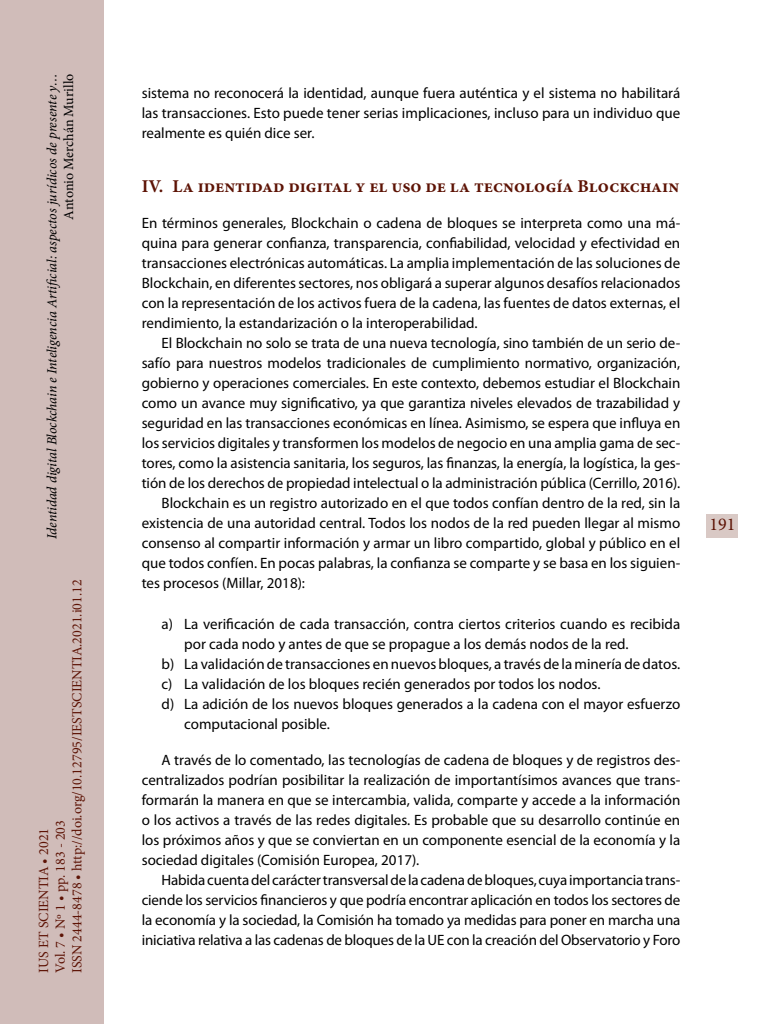
<style>
.page{position:relative;width:768px;height:1024px;background:#fff}
.page>*{position:absolute;margin:0;border:0;box-sizing:border-box;transform-origin:0 0}
._40_Enunciado{font:700 18px "Minion Pro";color:#5d1305}
.t1{font:18px "Minion Pro";color:#5d1305}
._00_bsc{font:15px/20px "Myriad Pro";color:#000;text-align:justify}
._00_bsc_Sin{font:15px/20px "Myriad Pro";color:#000;text-align:justify}
._00_bsc_esp{font:15px/20px "Myriad Pro";color:#000;text-align:justify}
.t2{font:14px/16.8px "Minion Pro";color:#5d1305}
.t3{font:italic 14px "Minion Pro";letter-spacing:-.01em;color:#000}
.t4{font:14px "Minion Pro";letter-spacing:-.005em;color:#000}
</style>
<div class="page">
<div style="left:0;top:0;width:103px;height:1024px;background:#d0bcb9"></div>
<div style="left:707px;top:514px;width:31px;height:24px;background:#d9c9c5"></div>
<p class="t3" style="left:42px;top:539px;width:467px;rotate:-90deg">Identidad digital Blockchain e Inteligencia Artificial: aspectos jurídicos de presente y…</p>
<p class="t4" style="left:59px;top:220px;width:147px;rotate:-90deg">Antonio Merchán Murillo</p>
<p class="t2" style="left:35px;top:973px;width:395px;rotate:-90deg">IUS ET SCIENTIA • 2021<br>Vol. 7 • Nº 1 • pp. 183 - 203<br>ISSN 2444-8478 • http://doi.org/10.12795/IESTSCIENTIA.2021.i01.12</p>
<p class="_00_bsc" style="left:142px;top:83px;width:540px">sistema no reconocerá la identidad, aunque fuera auténtica y el sistema no habilitará las transacciones. Esto puede tener serias implicaciones, incluso para un individuo que realmente es quién dice ser.</p>
<p class="_40_Enunciado" style="left:142px;top:173px;width:539px">IV. La identidad digital y el uso de la tecnología Blockchain</p>
<p class="_00_bsc_Sin" style="left:142px;top:212px;width:540px">En términos generales, Blockchain o cadena de bloques se interpreta como una má&shy;quina para generar confianza, transparencia, confiabilidad, velocidad y efectividad en transacciones electrónicas automáticas. La amplia implementación de las soluciones de Blockchain, en diferentes sectores, nos obligará a superar algunos desafíos relacionados con la representación de los activos fuera de la cadena, las fuentes de datos externas, el rendimiento, la estandarización o la interoperabilidad.</p>
<p class="_00_bsc" style="left:142px;top:332px;width:540px;text-indent:20px">El Blockchain no solo se trata de una nueva tecnología, sino también de un serio de&shy;safío para nuestros modelos tradicionales de cumplimiento normativo, organización, gobierno y operaciones comerciales. En este contexto, debemos estudiar el Blockchain como un avance muy significativo, ya que garantiza niveles elevados de trazabilidad y seguridad en las transacciones económicas en línea. Asimismo, se espera que influya en los servicios digitales y transformen los modelos de negocio en una amplia gama de sec&shy;tores, como la asistencia sanitaria, los seguros, las finanzas, la energía, la logística, la ges&shy;tión de los derechos de propiedad intelectual o la administración pública (Cerrillo, 2016).</p>
<p class="_00_bsc" style="left:142px;top:492px;width:540px;text-indent:20px">Blockchain es un registro autorizado en el que todos confían dentro de la red, sin la existencia de una autoridad central. Todos los nodos de la red pueden llegar al mismo consenso al compartir información y armar un libro compartido, global y público en el que todos confíen. En pocas palabras, la confianza se comparte y se basa en los siguien&shy;tes procesos (Millar, 2018):</p>
<p class="_00_bsc" style="left:184px;top:613px;width:498px;text-indent:-23px">a) La verificación de cada transacción, contra ciertos criterios cuando es recibida por cada nodo y antes de que se propague a los demás nodos de la red.</p>
<p class="_00_bsc" style="left:162px;top:653px;width:520px">b) La validación de transacciones en nuevos bloques, a través de la minería de datos.</p>
<p class="_00_bsc" style="left:162px;top:673px;width:440px">c) La validación de los bloques recién generados por todos los nodos.</p>
<p class="_00_bsc" style="left:184px;top:693px;width:497px;text-indent:-23px">d) La adición de los nuevos bloques generados a la cadena con el mayor esfuerzo computacional posible.</p>
<p class="_00_bsc_esp" style="left:142px;top:749px;width:540px;text-indent:20px">A través de lo comentado, las tecnologías de cadena de bloques y de registros des&shy;centralizados podrían posibilitar la realización de importantísimos avances que trans&shy;formarán la manera en que se intercambia, valida, comparte y accede a la información o los activos a través de las redes digitales. Es probable que su desarrollo continúe en los próximos años y que se conviertan en un componente esencial de la economía y la sociedad digitales (Comisión Europea, 2017).</p>
<p class="_00_bsc" style="left:142px;top:869px;width:540px;text-indent:20px">Habida cuenta del carácter transversal de la cadena de bloques, cuya importancia trans&shy;ciende los servicios financieros y que podría encontrar aplicación en todos los sectores de la economía y la sociedad, la Comisión ha tomado ya medidas para poner en marcha una iniciativa relativa a las cadenas de bloques de la UE con la creación del Observatorio y Foro</p>
<p class="t1" style="left:709px;top:512px;width:27px">191</p>
</div>
